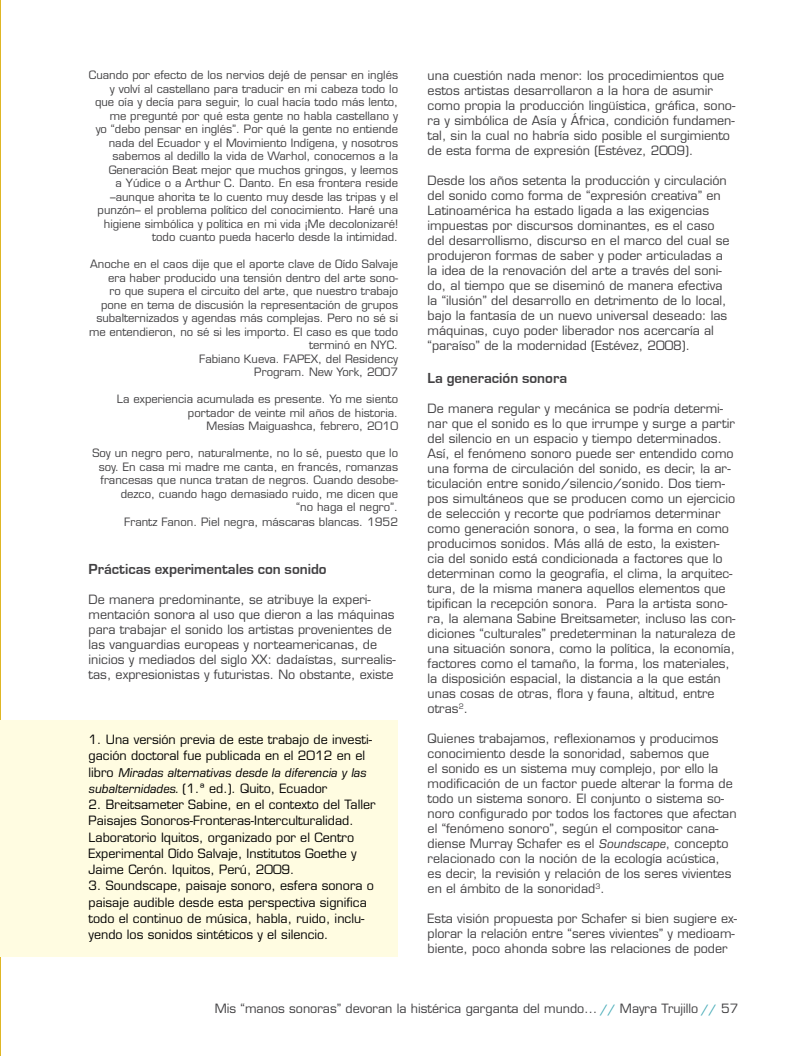
<style>
.page{position:relative;width:808px;height:1056px;background:#fff}
.page>*{position:absolute;margin:0;border:0;box-sizing:border-box;transform-origin:0 0}
.t1{font:700 15px "Eurostile";color:#414042}
.t2{font:12.5px/15px "Eurostile";color:#414042}
.t3{font:12.5px/16.2px "Eurostile";color:#000}
.t4{font:italic 12.5px "Eurostile BQ";color:#000}
.t5{font:11.25px/13.5px "Eurostile";color:#414042;text-align:right}
.s1{font-family:"Eurostile";font-style:normal}
.s2{font-family:"Eurostile BQ";font-style:italic}
.s3{font-weight:700;color:#48acb8}
</style>
<div class="page">
<hr style="left:0;top:0;width:1px;height:1056px;background:#dfb625">
<div style="left:0;top:720px;width:398px;height:237px;background:#fffce1"></div>
<p class="t5" style="left:89px;top:69px;width:311px">Cuando por efecto de los nervios dejé de pensar en inglés y volví al castellano para traducir en mi cabeza todo lo que oía y decía para seguir, lo cual hacía todo más lento, me pregunté por qué esta gente no habla castellano y<br>yo “debo pensar en inglés”. Por qué la gente no entiende nada del Ecuador y el Movimiento Indígena, y nosotros sabemos al dedillo la vida de Warhol, conocemos a la Generación Beat mejor que muchos gringos, y leemos<br>a Yúdice o a Arthur C. Danto. En esa frontera reside –aunque ahorita te lo cuento muy desde las tripas y el punzón– el problema político del conocimiento. Haré una higiene simbólica y política en mi vida ¡Me decolonizaré! todo cuanto pueda hacerlo desde la intimidad.</p>
<p class="t5" style="left:89px;top:258px;width:311px">Anoche en el caos dije que el aporte clave de Oído Salvaje era haber producido una tensión dentro del arte sono-<br>ro que supera el circuito del arte, que nuestro trabajo pone en tema de discusión la representación de grupos subalternizados y agendas más complejas. Pero no sé si me entendieron, no sé si les importo. El caso es que todo terminó en NYC.<br>Fabiano Kueva. FAPEX, del Residency<br>Program. New York, 2007</p>
<p class="t5" style="left:117px;top:393px;width:283px">La experiencia acumulada es presente. Yo me siento portador de veinte mil años de historia.<br>Mesías Maiguashca, febrero, 2010</p>
<p class="t5" style="left:92px;top:447px;width:307px">Soy un negro pero, naturalmente, no lo sé, puesto que lo soy. En casa mi madre me canta, en francés, romanzas francesas que nunca tratan de negros. Cuando desobe&shy;dezco, cuando hago demasiado ruido, me dicen que<br>“no haga el negro”.</p>
<p class="t5" style="left:124px;top:516px;width:275px">Frantz Fanon. Piel negra, máscaras blancas. 1952</p>
<p class="t1" style="left:89px;top:561px;width:240px">Prácticas experimentales con sonido</p>
<p class="t2" style="left:89px;top:592px;width:309px">De manera predominante, se atribuye la experi&shy;mentación sonora al uso que dieron a las máquinas para trabajar el sonido los artistas provenientes de las vanguardias europeas y norteamericanas, de inicios y mediados del siglo XX: dadaístas, surrealis&shy;tas, expresionistas y futuristas. No obstante, existe</p>
<p class="t3" style="left:89px;top:731px;width:285px">1. Una versión previa de este trabajo de investi&shy;gación doctoral fue publicada en el 2012 en el</p>
<p class="t4" style="left:89px;top:765px;width:279px"><span class="s1">libro</span> Miradas alternativas desde la diferencia y las</p>
<p class="t3" style="left:89px;top:780px;width:240px"><span class="s2">subalternidades.</span> (1.ª ed.). Quito, Ecuador</p>
<p class="t3" style="left:89px;top:796px;width:288px">2. Breitsameter Sabine, en el contexto del Taller Paisajes Sonoros-Fronteras-Interculturalidad.<br>Laboratorio Iquitos, organizado por el Centro Experimental Oído Salvaje, Institutos Goethe y Jaime Cerón. Iquitos, Perú, 2009.</p>
<p class="t3" style="left:89px;top:878px;width:287px">3. Soundscape, paisaje sonoro, esfera sonora o paisaje audible desde esta perspectiva significa todo el continuo de música, habla, ruido, inclu&shy;yendo los sonidos sintéticos y el silencio.</p>
<p class="t2" style="left:428px;top:68px;width:309px">una cuestión nada menor: los procedimientos que estos artistas desarrollaron a la hora de asumir como propia la producción lingüística, gráfica, sono&shy;ra y simbólica de Asía y África, condición fundamen&shy;tal, sin la cual no habría sido posible el surgimiento de esta forma de expresión (Estévez, 2009).</p>
<p class="t2" style="left:428px;top:173px;width:303px">Desde los años setenta la producción y circulación del sonido como forma de “expresión creativa” en Latinoamérica ha estado ligada a las exigencias impuestas por discursos dominantes, es el caso del desarrollismo, discurso en el marco del cual se produjeron formas de saber y poder articuladas a la idea de la renovación del arte a través del soni&shy;do, al tiempo que se diseminó de manera efectiva la “ilusión” del desarrollo en detrimento de lo local, bajo la fantasía de un nuevo universal deseado: las máquinas, cuyo poder liberador nos acercaría al “paraíso” de la modernidad (Estévez, 2008).</p>
<p class="t1" style="left:428px;top:370px;width:141px">La generación sonora</p>
<p class="t2" style="left:428px;top:401px;width:309px">De manera regular y mecánica se podría determi&shy;nar que el sonido es lo que irrumpe y surge a partir del silencio en un espacio y tiempo determinados.<br>Así, el fenómeno sonoro puede ser entendido como una forma de circulación del sonido, es decir, la ar&shy;ticulación entre sonido/silencio/sonido. Dos tiem&shy;pos simultáneos que se producen como un ejercicio de selección y recorte que podríamos determinar como generación sonora, o sea, la forma en como producimos sonidos. Más allá de esto, la existen&shy;cia del sonido está condicionada a factores que lo determinan como la geografía, el clima, la arquitec&shy;tura, de la misma manera aquellos elementos que tipifican la recepción sonora. Para la artista sono&shy;ra, la alemana Sabine Breitsameter, incluso las con&shy;diciones “culturales” predeterminan la naturaleza de una situación sonora, como la política, la economía, factores como el tamaño, la forma, los materiales, la disposición espacial, la distancia a la que están unas cosas de otras, flora y fauna, altitud, entre otras<sup>2</sup>.</p>
<p class="t2" style="left:428px;top:731px;width:310px">Quienes trabajamos, reflexionamos y producimos conocimiento desde la sonoridad, sabemos que<br>el sonido es un sistema muy complejo, por ello la modificación de un factor puede alterar la forma de todo un sistema sonoro. El conjunto o sistema so&shy;noro configurado por todos los factores que afectan el “fenómeno sonoro”, según el compositor cana&shy;diense Murray Schafer es el <span class="s2">Soundscape</span>, concepto relacionado con la noción de la ecología acústica, es decir, la revisión y relación de los seres vivientes en el ámbito de la sonoridad<sup>3</sup>.</p>
<p class="t2" style="left:428px;top:911px;width:311px">Esta visión propuesta por Schafer si bien sugiere ex&shy;plorar la relación entre “seres vivientes” y medioam&shy;biente, poco ahonda sobre las relaciones de poder</p>
<p class="t2" style="left:215px;top:1001px;width:525px">Mis “manos sonoras” devoran la histérica garganta del mundo... <span class="s3">//</span> Mayra Trujillo <span class="s3">//</span> 57</p>
</div>
